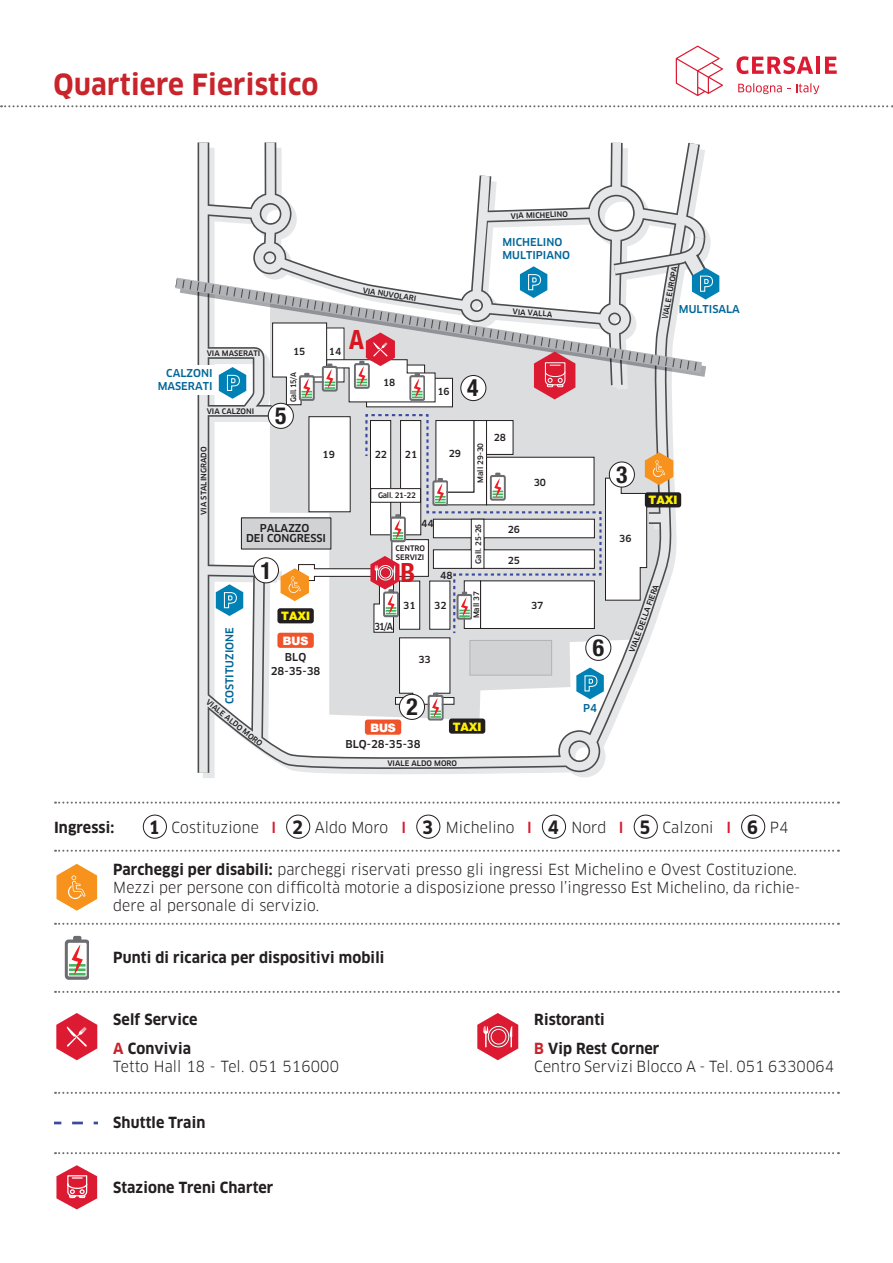
<style>
.page{position:relative;width:893px;height:1263px;background:#fff}
.page>*{position:absolute;margin:0;border:0;box-sizing:border-box;transform-origin:0 0}
.t1{font:700 28.5px "Clan OT";letter-spacing:.01em;color:#c8242b;scale:.95 1}
.t2{font:700 condensed 26.7px "Helvetica Neue LT Std";color:#d7171f}
.t3{font:700 condensed 23.55px "Helvetica Neue LT Std";color:#231f20}
.t4{font:15px/18px "Clan OT";letter-spacing:.01em;color:#231f20;scale:.95 1}
.t5{font:700 15px "Clan OT";letter-spacing:.01em;color:#231f20;scale:.95 1}
.t6{font:900 11.7px "Helvetica Neue LT Std";color:#fff101}
.t7{font:900 11.7px "Helvetica Neue LT Std";color:#fff}
.t8{font:500 10.65px/12.8px "Clan OT";color:#006698}
.t9{font:500 10.65px/10.6px "Clan OT";color:#231f20;text-align:center}
.t10{font:500 9.6px "Clan OT";color:#231f20}
.t11{font:500 9.6px "Clan OT";color:#231f20;scale:.9 1}
.t12{font:500 7.5px/9px "Clan OT";color:#231f20}
.t13{font:500 7.5px "Clan OT";color:#231f20;scale:.9 1}
.s1{font-weight:700;font-size:18px}
.s2{font-weight:500;color:#dc1a32}
.s3{font-weight:700}
.s4{font-weight:700;color:#c8242b}
</style>
<div class="page">
<svg style="left:676px;top:46px;width:47px;height:50px"></svg>
<svg style="left:736px;top:56px;width:77px;height:18px"></svg>
<hr style="left:816px;top:57px;width:4px;height:17px;background:#dc1a32">
<svg style="left:825px;top:57px;width:12px;height:17px"></svg>
<svg style="left:738px;top:83px;width:52px;height:11px"></svg>
<svg style="left:796px;top:83px;width:23px;height:11px"></svg>
<svg style="left:1px;top:105px;width:892px;height:2px"></svg>
<svg style="left:55px;top:801px;width:784px;height:3px"></svg>
<div style="left:143px;top:815px;width:24px;height:24px;border:1px solid #231f20;border-radius:50%"></div>
<div style="left:286px;top:815px;width:24px;height:24px;border:1px solid #231f20;border-radius:50%"></div>
<div style="left:416px;top:815px;width:24px;height:24px;border:1px solid #231f20;border-radius:50%"></div>
<div style="left:542px;top:815px;width:24px;height:24px;border:1px solid #231f20;border-radius:50%"></div>
<div style="left:634px;top:815px;width:24px;height:24px;border:1px solid #231f20;border-radius:50%"></div>
<div style="left:741px;top:815px;width:24px;height:24px;border:1px solid #231f20;border-radius:50%"></div>
<svg style="left:55px;top:1152px;width:784px;height:2px"></svg>
<svg style="left:55px;top:991px;width:784px;height:2px"></svg>
<svg style="left:55px;top:850px;width:784px;height:2px"></svg>
<svg style="left:55px;top:1092px;width:784px;height:2px"></svg>
<svg style="left:55px;top:923px;width:784px;height:2px"></svg>
<svg style="left:65px;top:936px;width:24px;height:44px"></svg>
<svg style="left:199px;top:142px;width:505px;height:631px"></svg>
<svg style="left:216px;top:299px;width:490px;height:78px"></svg>
<svg style="left:175px;top:278px;width:527px;height:95px"></svg>
<svg style="left:175px;top:279px;width:2px;height:8px"></svg>
<svg style="left:182px;top:280px;width:515px;height:91px"></svg>
<div style="left:241px;top:518px;width:90px;height:31px;background:#d1d2d4"></div>
<div style="left:141px;top:365px;width:75px;height:30px;background:#fff"></div>
<svg style="left:614px;top:238px;width:105px;height:61px"></svg>
<svg style="left:520px;top:266px;width:27px;height:32px"></svg>
<svg style="left:219px;top:367px;width:27px;height:32px"></svg>
<svg style="left:216px;top:584px;width:27px;height:32px"></svg>
<div style="left:253px;top:558px;width:25px;height:25px;background:#fff;border-radius:50%"></div>
<div style="left:253px;top:557px;width:26px;height:26px;border:1px solid #231f20;border-radius:50%"></div>
<div style="left:268px;top:403px;width:25px;height:25px;background:#fff;border-radius:50%"></div>
<div style="left:268px;top:403px;width:26px;height:26px;border:1px solid #231f20;border-radius:50%"></div>
<div style="left:461px;top:375px;width:25px;height:26px;background:#fff;border-radius:50%"></div>
<div style="left:460px;top:375px;width:26px;height:26px;border:1px solid #231f20;border-radius:50%"></div>
<svg style="left:534px;top:351px;width:41px;height:48px;background:#db596a"></svg>
<div style="left:277px;top:608px;width:37px;height:15px;background:#231f20;border-radius:3px"></div>
<div style="left:449px;top:718px;width:36px;height:16px;background:#231f20;border-radius:3px"></div>
<div style="left:645px;top:492px;width:36px;height:15px;background:#231f20;border-radius:3px"></div>
<svg style="left:281px;top:413px;width:392px;height:307px"></svg>
<div style="left:378px;top:565px;width:15px;height:15px;border:1px solid #fff;border-radius:50%"></div>
<div style="left:380px;top:567px;width:11px;height:11px;border:1px solid #fff;border-radius:50%"></div>
<svg style="left:272px;top:322px;width:181px;height:85px"></svg>
<div style="left:277px;top:633px;width:37px;height:15px;background:#f05329;border-radius:3px"></div>
<div style="left:365px;top:719px;width:36px;height:16px;background:#f05329;border-radius:3px"></div>
<svg style="left:477px;top:1013px;width:41px;height:47px"></svg>
<div style="left:488px;top:1026px;width:21px;height:21px;border:1px solid #fff;border-radius:50%"></div>
<div style="left:491px;top:1029px;width:15px;height:15px;border:1px solid #fff;border-radius:50%"></div>
<svg style="left:56px;top:1013px;width:41px;height:47px"></svg>
<svg style="left:56px;top:1165px;width:41px;height:44px"></svg>
<svg style="left:56px;top:864px;width:41px;height:47px"></svg>
<svg style="left:54px;top:1121px;width:43px;height:4px"></svg>
<svg style="left:662px;top:314px;width:6px;height:5px"></svg>
<h1 class="t1" style="left:53px;top:68px;width:280px">Quartiere Fieristico</h1>
<p class="t12" style="left:511px;top:212px;width:59px;rotate:-2deg">VIA MICHELINO</p>
<p class="t8" style="left:502px;top:236px;width:69px">MICHELINO<br>MULTIPIANO</p>
<p class="t12" style="left:363px;top:286px;width:56px;rotate:9deg">VIA NUVOLARI</p>
<p class="t12" style="left:207px;top:349px;width:55px">VIA MASERATI</p>
<p class="t10" style="left:293px;top:346px;width:14px">15</p>
<p class="t10" style="left:329px;top:346px;width:14px">14</p>
<h2 class="t2" style="left:349px;top:323px;width:16px">A</h2>
<p class="t8" style="left:158px;top:367px;width:56px;text-align:right">CALZONI<br>MASERATI</p>
<p class="t13" style="left:289px;top:402px;width:34px;rotate:-90deg">Gall. 15/A</p>
<p class="t12" style="left:207px;top:407px;width:49px">VIA CALZONI</p>
<h3 class="t3" style="left:275px;top:401px;width:13px">5</h3>
<p class="t12" style="left:199px;top:515px;width:70px;rotate:-90deg">VIA STALINGRADO</p>
<p class="t10" style="left:322px;top:448px;width:14px">19</p>
<p class="t9" style="left:246px;top:523px;width:82px">PALAZZO<br>DEI CONGRESSI</p>
<h3 class="t3" style="left:260px;top:556px;width:13px">1</h3>
<p class="t6" style="left:281px;top:609px;width:30px">TAXI</p>
<p class="t10" style="left:383px;top:376px;width:14px">18</p>
<p class="t10" style="left:437px;top:386px;width:14px">16</p>
<h3 class="t3" style="left:467px;top:374px;width:13px">4</h3>
<p class="t10" style="left:375px;top:448px;width:14px">22</p>
<p class="t10" style="left:405px;top:448px;width:14px">21</p>
<p class="t10" style="left:449px;top:448px;width:14px">29</p>
<p class="t12" style="left:476px;top:483px;width:41px;rotate:-90deg">Mall 29-30</p>
<p class="t12" style="left:378px;top:491px;width:39px">Gall. 21-22</p>
<p class="t10" style="left:421px;top:517px;width:14px">44</p>
<p class="t12" style="left:395px;top:544px;width:31px">CENTRO<br>SERVIZI</p>
<h2 class="t2" style="left:400px;top:557px;width:16px">B</h2>
<p class="t10" style="left:440px;top:570px;width:14px">48</p>
<p class="t10" style="left:403px;top:600px;width:14px">31</p>
<p class="t10" style="left:434px;top:600px;width:14px">32</p>
<p class="t12" style="left:474px;top:564px;width:42px;rotate:-90deg">Gall. 25-26</p>
<p class="t12" style="left:472px;top:618px;width:29px;rotate:-90deg">Mall 37</p>
<p class="t8" style="left:223px;top:704px;width:78px;rotate:-90deg">COSTITUZIONE</p>
<p class="t12" style="left:210px;top:697px;width:71px;rotate:39deg">VIALE ALDO MORO</p>
<p class="t7" style="left:283px;top:634px;width:27px">BUS</p>
<p class="t9" style="left:271px;top:649px;width:51px;line-height:14.9px">BLQ<br>28-35-38</p>
<p class="t11" style="left:374px;top:621px;width:22px">31/A</p>
<p class="t10" style="left:418px;top:654px;width:14px">33</p>
<h3 class="t3" style="left:406px;top:692px;width:13px">2</h3>
<p class="t7" style="left:370px;top:720px;width:27px">BUS</p>
<p class="t9" style="left:345px;top:739px;width:77px">BLQ-28-35-38</p>
<p class="t6" style="left:453px;top:719px;width:30px">TAXI</p>
<p class="t12" style="left:387px;top:759px;width:71px">VIALE ALDO MORO</p>
<p class="t12" style="left:513px;top:307px;width:41px;rotate:3deg">VIA VALLA</p>
<p class="t10" style="left:494px;top:432px;width:14px">28</p>
<p class="t10" style="left:534px;top:476px;width:14px">30</p>
<p class="t10" style="left:508px;top:523px;width:14px">26</p>
<p class="t10" style="left:508px;top:554px;width:14px">25</p>
<p class="t10" style="left:531px;top:600px;width:14px">37</p>
<p class="t12" style="left:661px;top:314px;width:51px;rotate:-79deg">IALE EUROPA</p>
<p class="t8" style="left:679px;top:302px;width:63px">MULTISALA</p>
<h3 class="t3" style="left:616px;top:460px;width:13px">3</h3>
<p class="t10" style="left:619px;top:533px;width:14px">36</p>
<p class="t6" style="left:649px;top:493px;width:30px">TAXI</p>
<h3 class="t3" style="left:593px;top:633px;width:13px">6</h3>
<p class="t12" style="left:627px;top:651px;width:74px;rotate:-70deg">VIALE DELLA FIERA</p>
<p class="t8" style="left:583px;top:702px;width:15px">P4</p>
<p class="t5" style="left:54px;top:819px;width:65px">Ingressi:</p>
<p class="t4" style="left:149px;top:818px;width:675px"><span class="s1">1</span> Costituzione <span class="s2">I</span> <span class="s1">2</span> Aldo Moro <span class="s2">I</span> <span class="s1">3</span> Michelino <span class="s2">I</span> <span class="s1">4</span> Nord <span class="s2">I</span> <span class="s1">5</span> Calzoni <span class="s2">I</span> <span class="s1">6</span> P4</p>
<p class="t4" style="left:113px;top:860px;width:725px"><span class="s3">Parcheggi per disabili:</span> parcheggi riservati presso gli ingressi Est Michelino e Ovest Costituzione.<br>Mezzi per persone con difficoltà motorie a disposizione presso l’ingresso Est Michelino, da richie&shy;dere al personale di servizio.</p>
<p class="t5" style="left:113px;top:949px;width:287px">Punti di ricarica per dispositivi mobili</p>
<p class="t5" style="left:113px;top:1010px;width:90px">Self Service</p>
<p class="t5" style="left:534px;top:1010px;width:76px">Ristoranti</p>
<p class="t4" style="left:113px;top:1039px;width:239px"><span class="s4">A</span> <span class="s3">Convivia<br></span>Tetto Hall 18 - Tel. 051 516000</p>
<p class="t4" style="left:534px;top:1039px;width:317px"><span class="s4">B</span> <span class="s3">Vip Rest Corner<br></span>Centro Servizi Blocco A - Tel. 051 6330064</p>
<p class="t5" style="left:113px;top:1114px;width:99px">Shuttle Train</p>
<p class="t5" style="left:113px;top:1178px;width:170px">Stazione Treni Charter</p>
</div>
